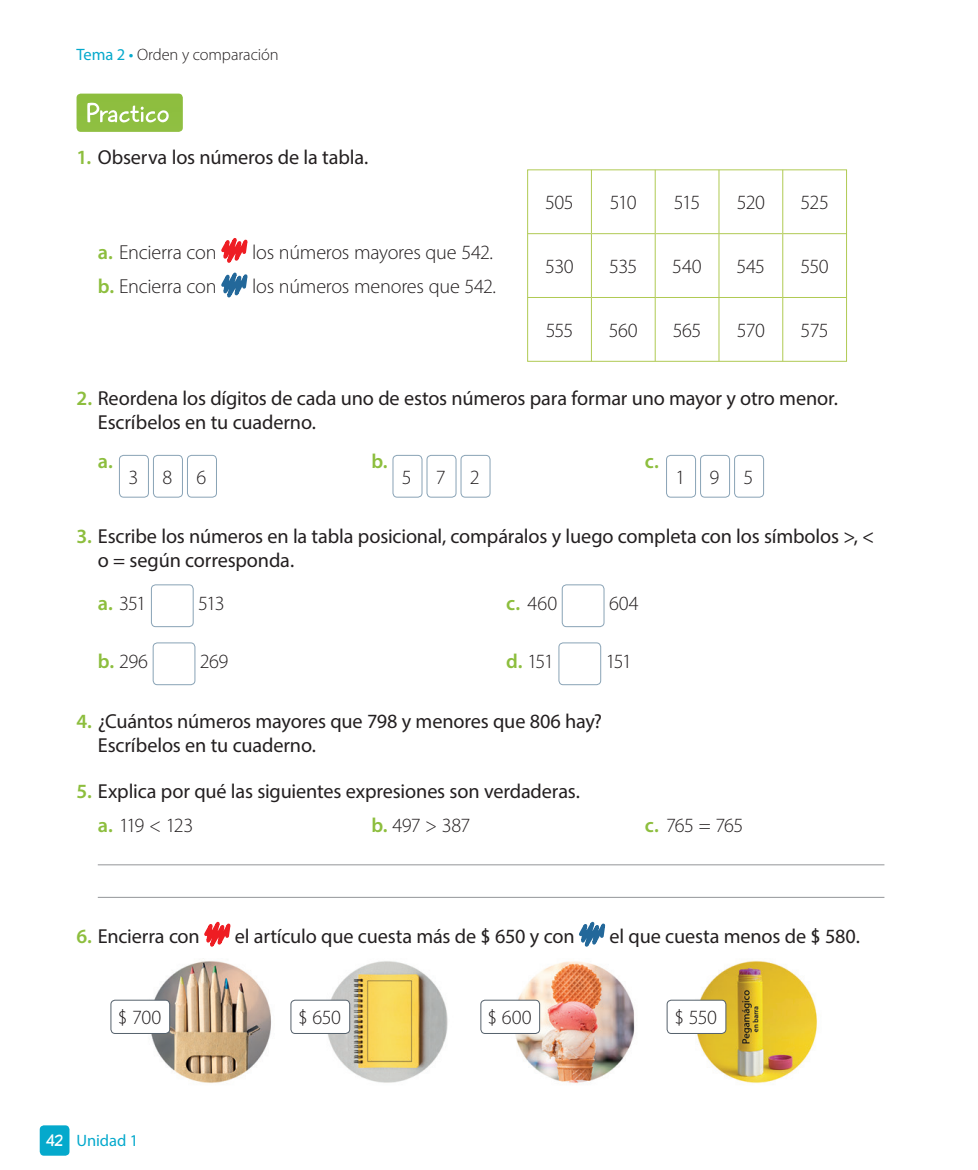
<style>
.page{position:relative;width:978px;height:1170px;background:#fff}
.page>*{position:absolute;margin:0;border:0;box-sizing:border-box;transform-origin:0 0}
.t1{font:27px "Playtime With Hot Toddies";letter-spacing:-.015em;color:#fff}
.t2{font:20.25px/24px "Myriad Pro";letter-spacing:-.005em;color:#231f20}
.t3{font:300 20.25px "Myriad Pro";letter-spacing:-.02em;color:#231f20}
.t4{font:600 20.25px "Myriad Pro";color:#8dbe3e}
.t5{font:300 16.5px "Myriad Pro";letter-spacing:-.005em;color:#231f20}
.t6{font:16.5px "Myriad Pro";letter-spacing:-.005em;color:#05a9cc}
.t7{font:16.5px "Playtime With Hot Toddies";color:#fff}
.s1{font-weight:400;color:#05a9cc}
.s2{font-weight:600;color:#8dbe3e}
.s3{font-weight:300}
.s4{font-family:"Peso"}
</style>
<div class="page">
<div style="left:77px;top:94px;width:106px;height:38px;background:#8ebf40"></div>
<div style="left:87px;top:103px;width:82px;height:19px;background:#8ebe3f"></div>
<hr style="left:591px;top:170px;width:1px;height:63px;background:#b0ca53">
<hr style="left:655px;top:170px;width:1px;height:63px;background:#b0ca53">
<hr style="left:719px;top:170px;width:1px;height:63px;background:#b0ca53">
<hr style="left:782px;top:170px;width:1px;height:63px;background:#b0ca53">
<hr style="left:528px;top:233px;width:63px;height:1px;background:#b0ca53">
<hr style="left:591px;top:233px;width:64px;height:1px;background:#b0ca53">
<hr style="left:591px;top:234px;width:1px;height:63px;background:#b0ca53">
<hr style="left:655px;top:233px;width:64px;height:1px;background:#b0ca53">
<hr style="left:655px;top:234px;width:1px;height:63px;background:#b0ca53">
<hr style="left:719px;top:233px;width:64px;height:1px;background:#b0ca53">
<hr style="left:719px;top:234px;width:1px;height:63px;background:#b0ca53">
<hr style="left:783px;top:233px;width:64px;height:1px;background:#b0ca53">
<hr style="left:782px;top:234px;width:1px;height:63px;background:#b0ca53">
<hr style="left:528px;top:297px;width:63px;height:1px;background:#b0ca53">
<hr style="left:591px;top:297px;width:64px;height:1px;background:#b0ca53">
<hr style="left:591px;top:298px;width:1px;height:63px;background:#b0ca53">
<hr style="left:655px;top:297px;width:64px;height:1px;background:#b0ca53">
<hr style="left:655px;top:298px;width:1px;height:63px;background:#b0ca53">
<hr style="left:719px;top:297px;width:64px;height:1px;background:#b0ca53">
<hr style="left:719px;top:298px;width:1px;height:63px;background:#b0ca53">
<hr style="left:783px;top:297px;width:64px;height:1px;background:#b0ca53">
<hr style="left:782px;top:298px;width:1px;height:63px;background:#b0ca53">
<div style="left:527px;top:169px;width:320px;height:192px;border:1px solid #b0ca53"></div>
<svg style="left:221px;top:238px;width:27px;height:60px"></svg>
<div style="left:119px;top:455px;width:30px;height:42px;border:1px solid #89a3b6;border-radius:4px"></div>
<div style="left:153px;top:455px;width:30px;height:42px;border:1px solid #89a3b6;border-radius:4px"></div>
<div style="left:187px;top:455px;width:30px;height:42px;border:1px solid #89a3b6;border-radius:4px"></div>
<div style="left:393px;top:455px;width:29px;height:42px;border:1px solid #89a3b6;border-radius:4px"></div>
<div style="left:427px;top:455px;width:29px;height:42px;border:1px solid #89a3b6;border-radius:4px"></div>
<div style="left:461px;top:455px;width:29px;height:42px;border:1px solid #89a3b6;border-radius:4px"></div>
<div style="left:666px;top:455px;width:30px;height:42px;border:1px solid #89a3b6;border-radius:4px"></div>
<div style="left:700px;top:455px;width:30px;height:42px;border:1px solid #89a3b6;border-radius:4px"></div>
<div style="left:734px;top:455px;width:30px;height:42px;border:1px solid #89a3b6;border-radius:4px"></div>
<div style="left:151px;top:584px;width:43px;height:43px;border:1px solid #89a3b6;border-radius:4px"></div>
<div style="left:153px;top:642px;width:42px;height:43px;border:1px solid #89a3b6;border-radius:4px"></div>
<div style="left:562px;top:584px;width:42px;height:43px;border:1px solid #89a3b6;border-radius:4px"></div>
<div style="left:559px;top:642px;width:42px;height:43px;border:1px solid #89a3b6;border-radius:4px"></div>
<hr style="left:98px;top:864px;width:786px;height:1px;background:#939598">
<hr style="left:98px;top:896px;width:786px;height:1px;background:#939598">
<svg style="left:200px;top:896px;width:35px;height:51px"></svg>
<svg style="left:575px;top:896px;width:35px;height:51px"></svg>
<img style="left:119px;top:958px;width:698px;height:126px">
<div style="left:111px;top:1000px;width:59px;height:33px;background:#fff;border-radius:4px"></div>
<div style="left:111px;top:999px;width:59px;height:34px;border:1px solid #55616c;border-radius:4px"></div>
<div style="left:291px;top:1000px;width:59px;height:33px;background:#fff;border-radius:4px"></div>
<div style="left:291px;top:999px;width:59px;height:34px;border:1px solid #55616c;border-radius:4px"></div>
<div style="left:481px;top:1000px;width:59px;height:33px;background:#fff;border-radius:4px"></div>
<div style="left:480px;top:999px;width:60px;height:34px;border:1px solid #55616c;border-radius:4px"></div>
<div style="left:667px;top:1000px;width:59px;height:33px;background:#fff;border-radius:4px"></div>
<div style="left:667px;top:999px;width:59px;height:34px;border:1px solid #55616c;border-radius:4px"></div>
<div style="left:40px;top:1125px;width:29px;height:30px;background:#05a9cc;border-radius:4px"></div>
<p class="t5" style="left:77px;top:46px;width:204px"><span class="s1">Tema 2 •</span> Orden y comparación</p>
<h1 class="t1" style="left:85px;top:97px;width:86px">Practico</h1>
<p class="t2" style="left:77px;top:145px;width:293px"><span class="s2">1.</span> Observa los números de la tabla.</p>
<p class="t3" style="left:98px;top:241px;width:120px"><span class="s2">a.</span> Encierra con</p>
<p class="t3" style="left:252px;top:241px;width:242px">los números mayores que 542.</p>
<p class="t3" style="left:98px;top:275px;width:120px"><span class="s2">b.</span> Encierra con</p>
<p class="t3" style="left:252px;top:275px;width:245px">los números menores que 542.</p>
<p class="t3" style="left:545px;top:191px;width:30px">505</p>
<p class="t3" style="left:610px;top:191px;width:28px">510</p>
<p class="t3" style="left:674px;top:191px;width:28px">515</p>
<p class="t3" style="left:737px;top:191px;width:30px">520</p>
<p class="t3" style="left:800px;top:191px;width:30px">525</p>
<p class="t3" style="left:545px;top:255px;width:30px">530</p>
<p class="t3" style="left:609px;top:255px;width:29px">535</p>
<p class="t3" style="left:672px;top:255px;width:31px">540</p>
<p class="t3" style="left:737px;top:255px;width:30px">545</p>
<p class="t3" style="left:801px;top:255px;width:30px">550</p>
<p class="t3" style="left:546px;top:319px;width:29px">555</p>
<p class="t3" style="left:609px;top:319px;width:31px">560</p>
<p class="t3" style="left:673px;top:319px;width:30px">565</p>
<p class="t3" style="left:737px;top:319px;width:30px">570</p>
<p class="t3" style="left:801px;top:319px;width:29px">575</p>
<p class="t2" style="left:98px;top:385px;width:742px;text-indent:-21px"><span class="s2">2.</span> Reordena los dígitos de cada uno de estos números para formar uno mayor y otro menor.<br>Escríbelos en tu cuaderno.</p>
<p class="t4" style="left:98px;top:448px;width:17px">a.</p>
<p class="t3" style="left:128px;top:466px;width:79px">386</p>
<p class="t4" style="left:371px;top:448px;width:18px">b.</p>
<p class="t4" style="left:645px;top:448px;width:16px">c.</p>
<p class="t3" style="left:402px;top:466px;width:79px">572</p>
<p class="t3" style="left:675px;top:466px;width:79px">195</p>
<p class="t2" style="left:98px;top:523px;width:778px;text-indent:-21px"><span class="s2">3.</span> Escribe los números en la tabla posicional, compáralos y luego completa con los símbolos &gt;, &lt; o = según corresponda.</p>
<p class="t3" style="left:98px;top:592px;width:50px"><span class="s2">a.</span> 351</p>
<p class="t3" style="left:198px;top:592px;width:28px">513</p>
<p class="t3" style="left:506px;top:592px;width:52px"><span class="s2">c.</span> 460</p>
<p class="t3" style="left:609px;top:592px;width:31px">604</p>
<p class="t3" style="left:98px;top:650px;width:52px"><span class="s2">b.</span> 296</p>
<p class="t3" style="left:200px;top:650px;width:30px">269</p>
<p class="t3" style="left:506px;top:650px;width:49px"><span class="s2">d.</span> 151</p>
<p class="t3" style="left:606px;top:650px;width:28px">151</p>
<p class="t2" style="left:98px;top:709px;width:506px;text-indent:-21px"><span class="s2">4.</span> ¿Cuántos números mayores que 798 y menores que 806 hay?<br>Escríbelos en tu cuaderno.</p>
<p class="t2" style="left:98px;top:773px;width:484px;line-height:34.7px;text-indent:-21px"><span class="s2">5.</span> Explica por qué las siguientes expresiones son verdaderas. <span class="s2">a.</span> <span class="s3">119 &lt; 123</span></p>
<p class="t3" style="left:371px;top:814px;width:100px"><span class="s2">b.</span> 497 &gt; 387</p>
<p class="t3" style="left:645px;top:814px;width:100px"><span class="s2">c.</span> 765 = 765</p>
<p class="t2" style="left:77px;top:923px;width:125px"><span class="s2">6.</span> Encierra con</p>
<p class="t2" style="left:235px;top:923px;width:341px">el artículo que cuesta más de <span class="s4">$</span> 650 y con</p>
<p class="t2" style="left:609px;top:923px;width:252px">el que cuesta menos de <span class="s4">$</span> 580.</p>
<p class="t3" style="left:118px;top:1006px;width:45px"><span class="s4">$</span> 700</p>
<p class="t3" style="left:298px;top:1006px;width:45px"><span class="s4">$</span> 650</p>
<p class="t3" style="left:487px;top:1006px;width:46px"><span class="s4">$</span> 600</p>
<p class="t3" style="left:674px;top:1006px;width:44px"><span class="s4">$</span> 550</p>
<p class="t7" style="left:46px;top:1130px;width:19px">42</p>
<p class="t6" style="left:77px;top:1130px;width:63px">Unidad 1</p>
</div>
